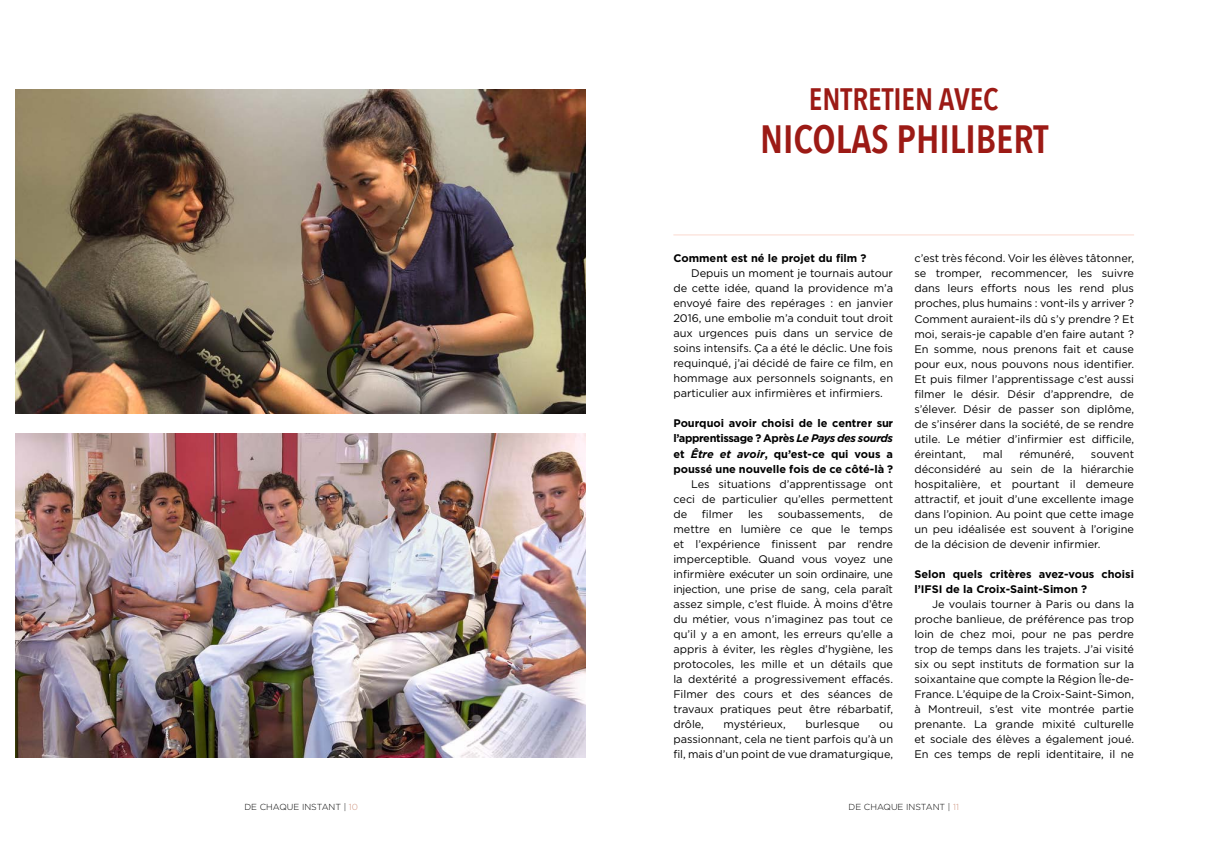
<style>
.page{position:relative;width:1205px;height:851px;background:#fff}
.page>*{position:absolute;margin:0;border:0;box-sizing:border-box;transform-origin:0 0}
.t1{font:600 39.38px "Avenir Next Condensed";color:#9c1a15}
.t2{font:600 31px "Avenir Next Condensed";color:#9c1a15}
.t3{font:11px/15px "Gotham";color:#000;text-align:justify}
.t4{font:700 11px/15px "Gotham";color:#000;text-align:justify}
.t5{font:300 8.75px "Gotham";color:#000}
.s1{font-style:italic}
.s2{color:#cf937d}
</style>
<div class="page">
<img style="left:15px;top:89px;width:571px;height:324px">
<img style="left:15px;top:433px;width:571px;height:324px">
<hr style="left:673px;top:234px;width:461px;height:1px;background:#fce1d8">
<h2 class="t2" style="left:809px;top:73px;width:191px">ENTRETIEN AVEC</h2>
<h1 class="t1" style="left:760px;top:105px;width:290px">NICOLAS PHILIBERT</h1>
<p class="t4" style="left:673px;top:251px;width:195px">Comment est né le projet du film ?</p>
<p class="t3" style="left:673px;top:266px;width:221px;text-indent:18px">Depuis un moment je tournais autour de cette idée, quand la providence m’a envoyé faire des repérages : en janvier 2016, une embolie m’a conduit tout droit aux urgences puis dans un service de soins intensifs. Ça a été le déclic. Une fois requinqué, j’ai décidé de faire ce film, en hommage aux personnels soignants, en particulier aux infirmières et infirmiers.</p>
<p class="t4" style="left:673px;top:416px;width:221px">Pourquoi avoir choisi de le centrer sur l’apprentissage ? Après <span class="s1">Le Pays des sourds </span>et <span class="s1">Être et avoir</span>, qu’est-ce qui vous a poussé une nouvelle fois de ce côté-là ?</p>
<p class="t3" style="left:673px;top:476px;width:221px;text-indent:18px">Les situations d’apprentissage ont ceci de particulier qu’elles permettent de</p>
<p class="t3" style="left:702px;top:506px;width:33px">filmer</p>
<p class="t3" style="left:748px;top:506px;width:16px">les</p>
<p class="t3" style="left:778px;top:506px;width:88px">soubassements,</p>
<p class="t3" style="left:673px;top:506px;width:221px;text-indent:206px">de mettre en lumière ce que le temps et l’expérience finissent par rendre imperceptible. Quand vous voyez une infirmière exécuter un soin ordinaire, une injection, une prise de sang, cela paraît assez simple, c’est fluide. À moins d’être du métier, vous n’imaginez pas tout ce qu’il y a en amont, les erreurs qu’elle a appris à éviter, les règles d’hygiène, les protocoles, les mille et un détails que la dextérité a progressivement effacés.<br>Filmer des cours et des séances de travaux pratiques peut être rébarbatif, drôle,</p>
<p class="t3" style="left:723px;top:716px;width:64px">mystérieux,</p>
<p class="t3" style="left:805px;top:716px;width:56px">burlesque</p>
<p class="t3" style="left:673px;top:716px;width:221px;text-indent:206px">ou passionnant, cela ne tient parfois qu’à un fil, mais d’un point de vue dramaturgique,</p>
<p class="t3" style="left:914px;top:251px;width:221px">c’est très fécond. Voir les élèves tâtonner, se tromper, recommencer, les suivre dans leurs efforts nous les rend plus proches, plus humains : vont-ils y arriver ?<br>Comment auraient-ils dû s’y prendre ? Et moi, serais-je capable d’en faire autant ?<br>En somme, nous prenons fait et cause pour eux, nous pouvons nous identifier.<br>Et puis filmer l’apprentissage c’est aussi filmer le désir. Désir d’apprendre, de s’élever. Désir de passer son diplôme, de s’insérer dans la société, de se rendre utile. Le métier d’infirmier est difficile, éreintant,</p>
<p class="t3" style="left:983px;top:446px;width:21px">mal</p>
<p class="t3" style="left:1019px;top:446px;width:56px">rémunéré,</p>
<p class="t3" style="left:914px;top:446px;width:221px;text-indent:176px">souvent déconsidéré au sein de la hiérarchie hospitalière, et pourtant il demeure attractif, et jouit d’une excellente image dans l’opinion. Au point que cette image un peu idéalisée est souvent à l’origine de la décision de devenir infirmier.</p>
<p class="t4" style="left:914px;top:566px;width:221px">Selon quels critères avez-vous choisi l’IFSI de la Croix-Saint-Simon ?</p>
<p class="t3" style="left:914px;top:596px;width:221px;text-indent:18px">Je voulais tourner à Paris ou dans la proche banlieue, de préférence pas trop loin de chez moi, pour ne pas perdre trop de temps dans les trajets. J’ai visité six ou sept instituts de formation sur la soixantaine que compte la Région Île-de-France. L’équipe de la Croix-Saint-Simon, à Montreuil, s’est vite montrée partie prenante. La grande mixité culturelle et sociale des élèves a également joué.<br>En ces temps de repli identitaire, il ne</p>
<p class="t5" style="left:244px;top:801px;width:115px">DE CHAQUE INSTANT | <span class="s2">10</span></p>
<p class="t5" style="left:848px;top:801px;width:112px">DE CHAQUE INSTANT | <span class="s2">11</span></p>
</div>
